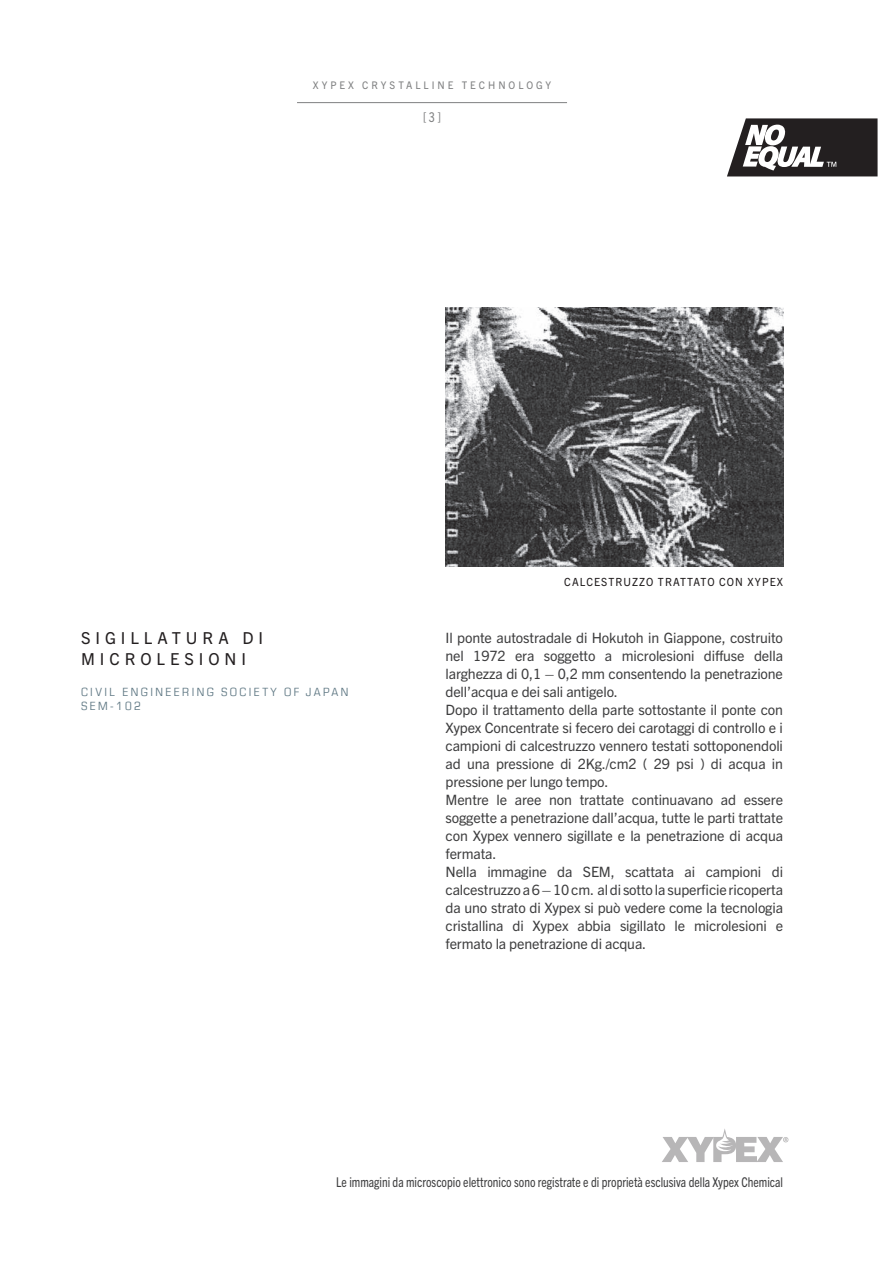
<style>
.page{position:relative;width:893px;height:1263px;background:#fff}
.page>*{position:absolute;margin:0;border:0;box-sizing:border-box;transform-origin:0 0}
.t1{font:16.5px/21px "Trade Gothic Next LT Pro";letter-spacing:.3em;color:#231f20}
.t2{font:14.25px/18px "Trade Gothic Next LT Pro";letter-spacing:-.01em;color:#3e3e3f}
.t3{font:condensed 13.5px "Trade Gothic Next LT Pro";color:#3e3e3f;scale:.95 1}
.t4{font:condensed 13.5px "Trade Gothic Next LT Pro";color:#808182;scale:.95 1}
.t5{font:condensed 11.4px/14.4px "Eurostile LT";letter-spacing:.2em;color:#5d7682;scale:1.05 1}
.t6{font:11.25px "Trade Gothic Next LT Pro";letter-spacing:.1em;color:#231f20;scale:.95 1}
.t7{font:10.5px "Trade Gothic Next LT Pro";letter-spacing:.3em;color:#808182;scale:.95 1}
</style>
<div class="page">
<hr style="left:297px;top:102px;width:270px;height:1px;background:#808182">
<img style="left:446px;top:307px;width:337px;height:260px">
<svg style="left:662px;top:1129px;width:126px;height:33px"></svg>
<svg style="left:727px;top:118px;width:151px;height:58px"></svg>
<p class="t7" style="left:313px;top:78px;width:252px">XYPEX CRYSTALLINE TECHNOLOGY</p>
<p class="t4" style="left:423px;top:108px;width:20px">[ 3 ]</p>
<p class="t6" style="left:564px;top:574px;width:232px">CALCESTRUZZO TRATTATO CON XYPEX</p>
<p class="t1" style="left:81px;top:627px;width:184px">SIGILLATURA DI<br>MICROLESIONI</p>
<p class="t5" style="left:81px;top:684px;width:256px">CIVIL ENGINEERING SOCIETY OF JAPAN<br>SEM-102</p>
<p class="t2" style="left:446px;top:627px;width:339px">Il ponte autostradale di Hokutoh in Giappone, costruito nel 1972 era soggetto a microlesioni diffuse della larghezza di 0,1 – 0,2 mm consentendo la penetrazione dell’acqua e dei sali antigelo.<br>Dopo il trattamento della parte sottostante il ponte con Xypex Concentrate si fecero dei carotaggi di controllo e i campioni di calcestruzzo vennero testati sottoponendoli ad una pressione di 2Kg./cm2 ( 29 psi ) di acqua in pressione per lungo tempo.<br>Mentre le aree non trattate continuavano ad essere soggette a penetrazione dall’acqua, tutte le parti trattate con Xypex vennero sigillate e la penetrazione di acqua fermata.<br>Nella immagine da SEM, scattata ai campioni di calcestruzzo a 6 – 10 cm. al di sotto la superficie ricoperta da uno strato di Xypex si può vedere come la tecnologia cristallina di Xypex abbia sigillato le microlesioni e fermato la penetrazione di acqua.</p>
<p class="t3" style="left:336px;top:1173px;width:472px">Le immagini da microscopio elettronico sono registrate e di proprietà esclusiva della Xypex Chemical</p>
</div>
